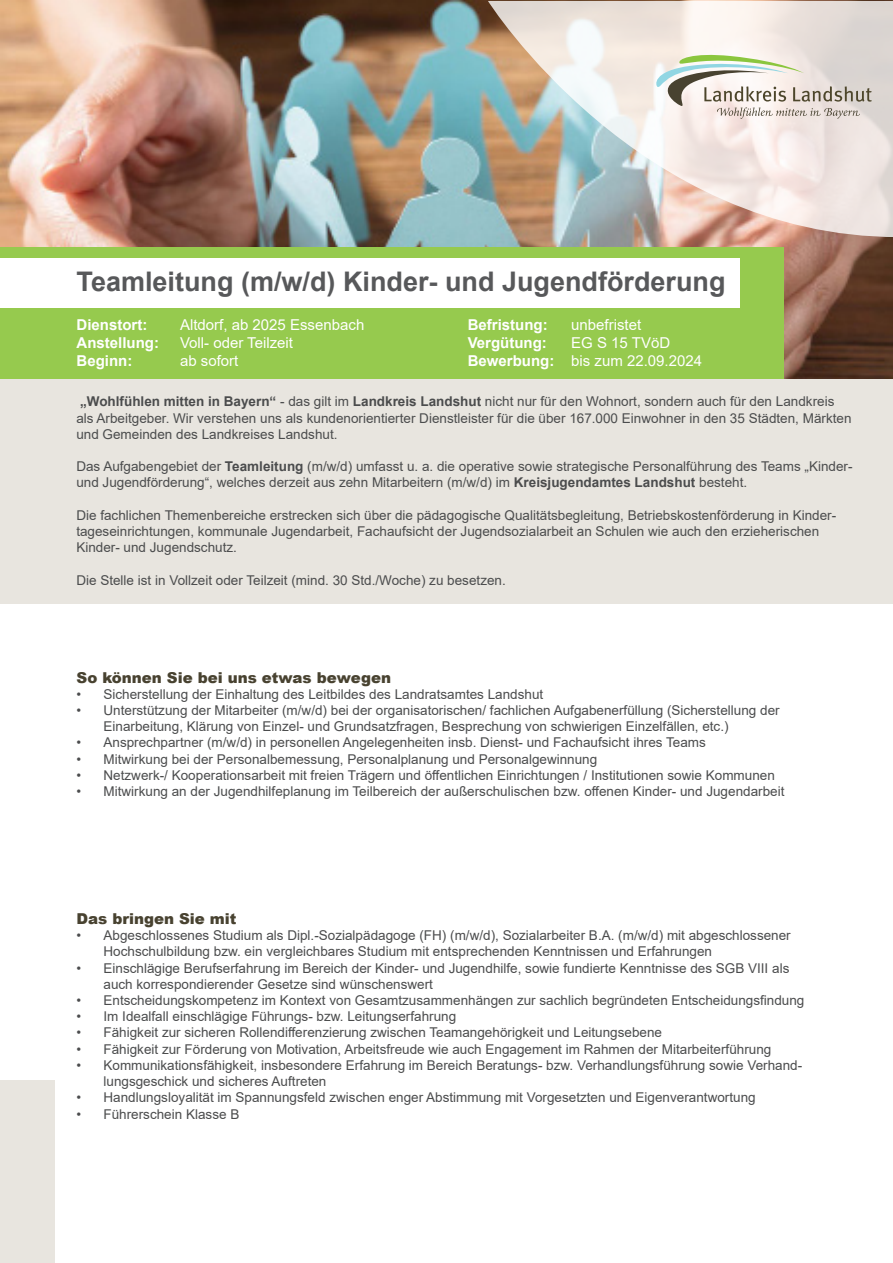
<style>
.page{position:relative;width:893px;height:1263px;background:#fff}
.page>*{position:absolute;margin:0;border:0;box-sizing:border-box;transform-origin:0 0}
.t1{font:700 27px "Arial";color:#57585a}
.t2{font:15px "Arial";color:#fff}
.t3{font:700 15px "Arial";color:#fff}
.t4{font:900 15px "Arial";color:#484230}
.t5{font:13.5px/16.2px "Arial";color:#4b4c4d}
.s1{font-weight:700}
</style>
<div class="page">
<div style="left:1px;top:378px;width:892px;height:226px;background:#e8e5df"></div>
<img style="left:0;top:0;width:893px;height:378px">
<svg style="left:488px;top:1px;width:405px;height:236px"></svg>
<svg style="left:647px;top:52px;width:225px;height:67px"></svg>
<div style="left:0;top:247px;width:784px;height:131px;background:#96ca4e"></div>
<div style="left:0;top:259px;width:740px;height:49px;background:#fff"></div>
<div style="left:0;top:1081px;width:54px;height:182px;background:#e8e5df"></div>
<p class="t1" style="left:77px;top:262px;width:651px">Teamleitung (m/w/d) Kinder- und Jugendförderung</p>
<p class="t3" style="left:77px;top:314px;width:72px">Dienstort:</p>
<p class="t2" style="left:180px;top:314px;width:186px">Altdorf, ab 2025 Essenbach</p>
<p class="t3" style="left:77px;top:332px;width:84px">Anstellung:</p>
<p class="t2" style="left:180px;top:332px;width:115px">Voll- oder Teilzeit</p>
<p class="t3" style="left:77px;top:350px;width:57px">Beginn:</p>
<p class="t2" style="left:180px;top:350px;width:60px">ab sofort</p>
<p class="t3" style="left:468px;top:314px;width:81px">Befristung:</p>
<p class="t2" style="left:571px;top:314px;width:72px">unbefristet</p>
<p class="t3" style="left:468px;top:332px;width:81px">Vergütung:</p>
<p class="t2" style="left:571px;top:332px;width:100px">EG S 15 TVöD</p>
<p class="t2" style="left:468px;top:350px;width:236px"><span class="s1">Bewerbung:</span> bis zum 22.09.2024</p>
<p class="t5" style="left:76px;top:393px;width:777px"><span class="s1">„Wohlfühlen mitten in Bayern“</span> - das gilt im <span class="s1">Landkreis Landshut</span> nicht nur für den Wohnort, sondern auch für den Landkreis<br>als Arbeitgeber. Wir verstehen uns als kundenorientierter Dienstleister für die über 167.000 Einwohner in den 35 Städten, Märkten und Gemeinden des Landkreises Landshut.</p>
<p class="t5" style="left:76px;top:458px;width:778px">Das Aufgabengebiet der <span class="s1">Teamleitung</span> (m/w/d) umfasst u. a. die operative sowie strategische Personalführung des Teams „Kinder&shy;und Jugendförderung“, welches derzeit aus zehn Mitarbeitern (m/w/d) im <span class="s1">Kreisjugendamtes Landshut</span> besteht.</p>
<p class="t5" style="left:76px;top:507px;width:761px">Die fachlichen Themenbereiche erstrecken sich über die pädagogische Qualitätsbegleitung, Betriebskostenförderung in Kinder&shy;tageseinrichtungen, kommunale Jugendarbeit, Fachaufsicht der Jugendsozialarbeit an Schulen wie auch den erzieherischen<br>Kinder- und Jugendschutz.</p>
<p class="t5" style="left:76px;top:572px;width:431px">Die Stelle ist in Vollzeit oder Teilzeit (mind. 30 Std./Woche) zu besetzen.</p>
<p class="t4" style="left:77px;top:666px;width:316px">So können Sie bei uns etwas bewegen</p>
<p class="t5" style="left:77px;top:686px;width:468px">• Sicherstellung der Einhaltung des Leitbildes des Landratsamtes Landshut</p>
<p class="t5" style="left:104px;top:702px;width:678px;text-indent:-27px">• Unterstützung der Mitarbeiter (m/w/d) bei der organisatorischen/ fachlichen Aufgabenerfüllung (Sicherstellung der<br>Einarbeitung, Klärung von Einzel- und Grundsatzfragen, Besprechung von schwierigen Einzelfällen, etc.)</p>
<p class="t5" style="left:77px;top:734px;width:631px">• Ansprechpartner (m/w/d) in personellen Angelegenheiten insb. Dienst- und Fachaufsicht ihres Teams</p>
<p class="t5" style="left:77px;top:751px;width:522px">• Mitwirkung bei der Personalbemessung, Personalplanung und Personalgewinnung</p>
<p class="t5" style="left:77px;top:767px;width:700px">• Netzwerk-/ Kooperationsarbeit mit freien Trägern und öffentlichen Einrichtungen / Institutionen sowie Kommunen</p>
<p class="t5" style="left:77px;top:783px;width:709px">• Mitwirkung an der Jugendhilfeplanung im Teilbereich der außerschulischen bzw. offenen Kinder- und Jugendarbeit</p>
<p class="t4" style="left:77px;top:908px;width:161px">Das bringen Sie mit</p>
<p class="t5" style="left:104px;top:927px;width:689px;text-indent:-27px">• Abgeschlossenes Studium als Dipl.-Sozialpädagoge (FH) (m/w/d), Sozialarbeiter B.A. (m/w/d) mit abgeschlossener<br>Hochschulbildung bzw. ein vergleichbares Studium mit entsprechenden Kenntnissen und Erfahrungen</p>
<p class="t5" style="left:104px;top:960px;width:687px;text-indent:-27px">• Einschlägige Berufserfahrung im Bereich der Kinder- und Jugendhilfe, sowie fundierte Kenntnisse des SGB VIII als auch korrespondierender Gesetze sind wünschenswert</p>
<p class="t5" style="left:77px;top:992px;width:729px">• Entscheidungskompetenz im Kontext von Gesamtzusammenhängen zur sachlich begründeten Entscheidungsfindung</p>
<p class="t5" style="left:77px;top:1008px;width:381px">• Im Idealfall einschlägige Führungs- bzw. Leitungserfahrung</p>
<p class="t5" style="left:77px;top:1024px;width:587px">• Fähigkeit zur sicheren Rollendifferenzierung zwischen Teamangehörigkeit und Leitungsebene</p>
<p class="t5" style="left:77px;top:1041px;width:696px">• Fähigkeit zur Förderung von Motivation, Arbeitsfreude wie auch Engagement im Rahmen der Mitarbeiterführung</p>
<p class="t5" style="left:104px;top:1057px;width:700px;text-indent:-27px">• Kommunikationsfähigkeit, insbesondere Erfahrung im Bereich Beratungs- bzw. Verhandlungsführung sowie Verhand&shy;lungsgeschick und sicheres Auftreten</p>
<p class="t5" style="left:77px;top:1089px;width:681px">• Handlungsloyalität im Spannungsfeld zwischen enger Abstimmung mit Vorgesetzten und Eigenverantwortung</p>
<p class="t5" style="left:77px;top:1105px;width:164px">• Führerschein Klasse B</p>
</div>
